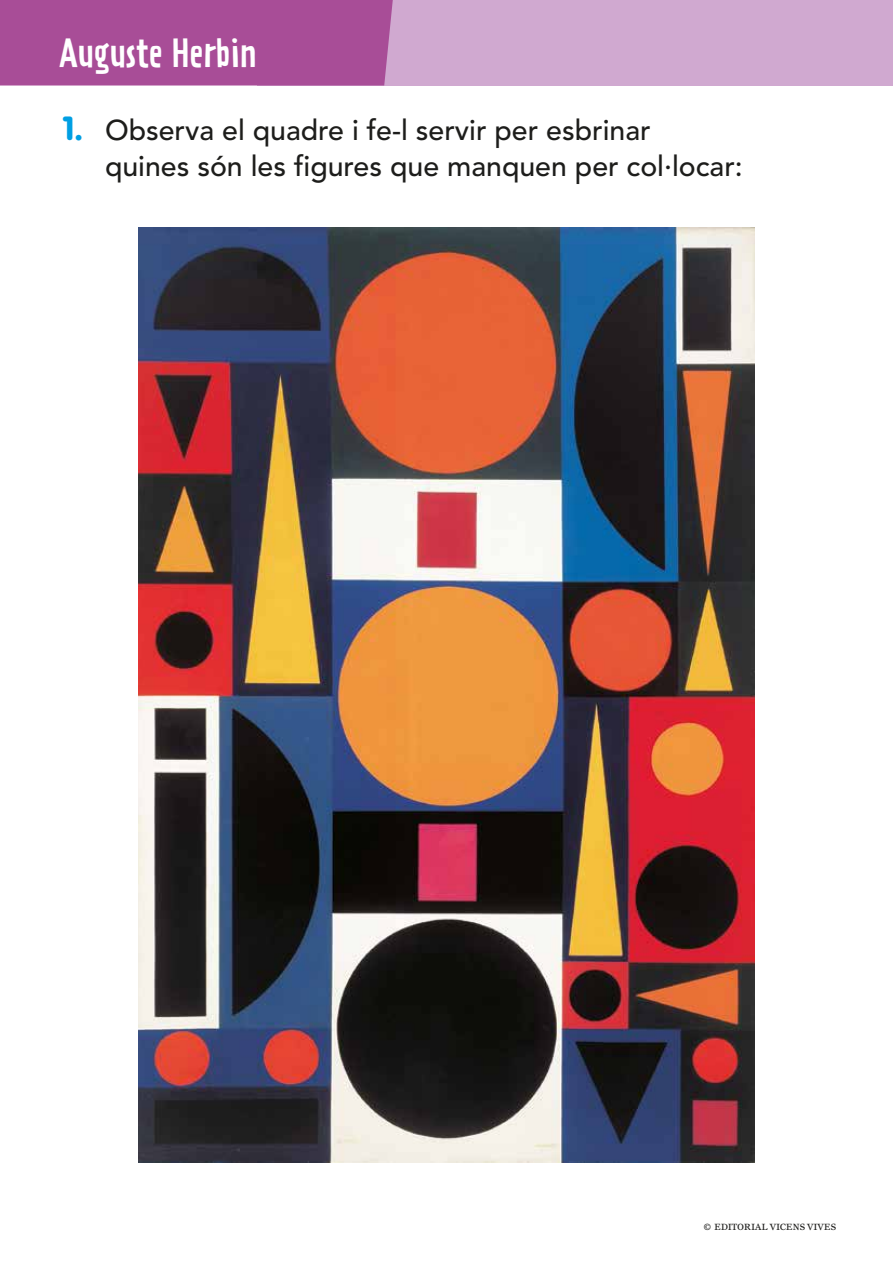
<style>
.page{position:relative;width:893px;height:1263px;background:#fff}
.page>*{position:absolute;margin:0;border:0;box-sizing:border-box;transform-origin:0 0}
.t1{font:36px "Prater Sans One";color:#fff}
.t2{font:500 28.5px/36px "Avenir LT Std";color:#1d1d1b}
.t3{font:9px "Times Europa";color:#1d1d1b}
.s1{font-family:"VAG Rounded";font-weight:900;font-size:33px;color:#009fe3}
</style>
<div class="page">
<div style="left:258px;top:0;width:635px;height:86px;background:#d0a9d0"></div>
<div style="left:0;top:0;width:393px;height:86px;background:#a84d97"></div>
<img style="left:139px;top:227px;width:615px;height:936px">
<p class="t1" style="left:60px;top:32px;width:198px">Auguste Herbin</p>
<p class="t2" style="left:105px;top:113px;width:639px;text-indent:-42px"><span class="s1">1.</span> Observa el quadre i fe-l servir per esbrinar<br>quines són les figures que manquen per col·locar:</p>
<p class="t3" style="left:704px;top:1222px;width:134px">© EDITORIAL VICENS VIVES</p>
</div>
